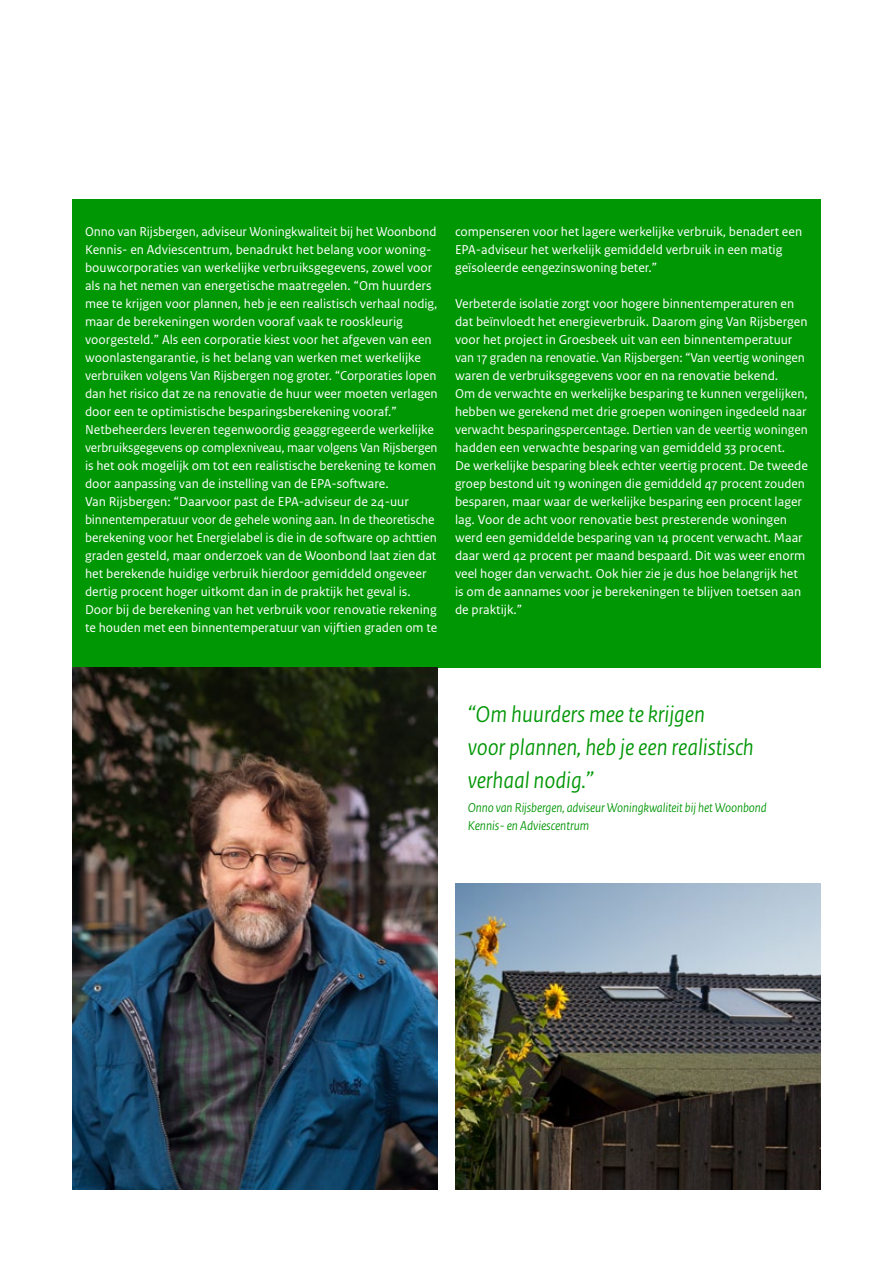
<style>
.page{position:relative;width:893px;height:1263px;background:#fff}
.page>*{position:absolute;margin:0;border:0;box-sizing:border-box;transform-origin:0 0}
.t1{font:italic 24px/33px "Rijksoverheid Sans Heading";color:#009705}
.t2{font:13.5px/18px "Rijksoverheid Sans Text";color:#fff}
.t3{font:italic 13.5px/18px "Rijksoverheid Sans Heading";letter-spacing:-.005em;color:#009705}
</style>
<div class="page">
<div style="left:72px;top:200px;width:749px;height:468px;background:#009705"></div>
<img style="left:72px;top:668px;width:366px;height:522px">
<img style="left:455px;top:884px;width:366px;height:306px">
<p class="t2" style="left:85px;top:223px;width:354px">Onno van Rijsbergen, adviseur Woningkwaliteit bij het Woonbond Kennis- en Adviescentrum, benadrukt het belang voor woning&shy;bouwcorporaties van werkelijke verbruiksgegevens, zowel voor als na het nemen van energetische maatregelen. “Om huurders mee te krijgen voor plannen, heb je een realistisch verhaal nodig, maar de berekeningen worden vooraf vaak te rooskleurig voorgesteld.” Als een corporatie kiest voor het afgeven van een woonlastengarantie, is het belang van werken met werkelijke verbruiken volgens Van Rijsbergen nog groter. “Corporaties lopen dan het risico dat ze na renovatie de huur weer moeten verlagen door een te optimistische besparingsberekening vooraf.” Netbeheerders leveren tegenwoordig geaggregeerde werkelijke verbruiksgegevens op complexniveau, maar volgens Van Rijsbergen is het ook mogelijk om tot een realistische berekening te komen door aanpassing van de instelling van de EPA-software.<br>Van Rijsbergen: “Daarvoor past de EPA-adviseur de 24-uur binnentemperatuur voor de gehele woning aan. In de theoretische berekening voor het Energielabel is die in de software op achttien graden gesteld, maar onderzoek van de Woonbond laat zien dat het berekende huidige verbruik hierdoor gemiddeld ongeveer dertig procent hoger uitkomt dan in de praktijk het geval is.<br>Door bij de berekening van het verbruik voor renovatie rekening te houden met een binnentemperatuur van vijftien graden om te</p>
<p class="t2" style="left:455px;top:223px;width:349px">compenseren voor het lagere werkelijke verbruik, benadert een<br>EPA-adviseur het werkelijk gemiddeld verbruik in een matig geïsoleerde eengezinswoning beter.”</p>
<p class="t2" style="left:455px;top:295px;width:354px">Verbeterde isolatie zorgt voor hogere binnentemperaturen en dat beïnvloedt het energieverbruik. Daarom ging Van Rijsbergen voor het project in Groesbeek uit van een binnentemperatuur van 17 graden na renovatie. Van Rijsbergen: “Van veertig woningen waren de verbruiksgegevens voor en na renovatie bekend.<br>Om de verwachte en werkelijke besparing te kunnen vergelijken, hebben we gerekend met drie groepen woningen ingedeeld naar verwacht besparingspercentage. Dertien van de veertig woningen hadden een verwachte besparing van gemiddeld 33 procent.<br>De werkelijke besparing bleek echter veertig procent. De tweede groep bestond uit 19 woningen die gemiddeld 47 procent zouden besparen, maar waar de werkelijke besparing een procent lager lag. Voor de acht voor renovatie best presterende woningen werd een gemiddelde besparing van 14 procent verwacht. Maar daar werd 42 procent per maand bespaard. Dit was weer enorm veel hoger dan verwacht. Ook hier zie je dus hoe belangrijk het is om de aannames voor je berekeningen te blijven toetsen aan de praktijk.”</p>
<h1 class="t1" style="left:468px;top:698px;width:287px">“Om huurders mee te krijgen<br>voor plannen, heb je een realistisch verhaal nodig.”</h1>
<p class="t3" style="left:468px;top:799px;width:300px">Onno van Rijsbergen, adviseur Woningkwaliteit bij het Woonbond<br>Kennis- en Adviescentrum</p>
</div>
